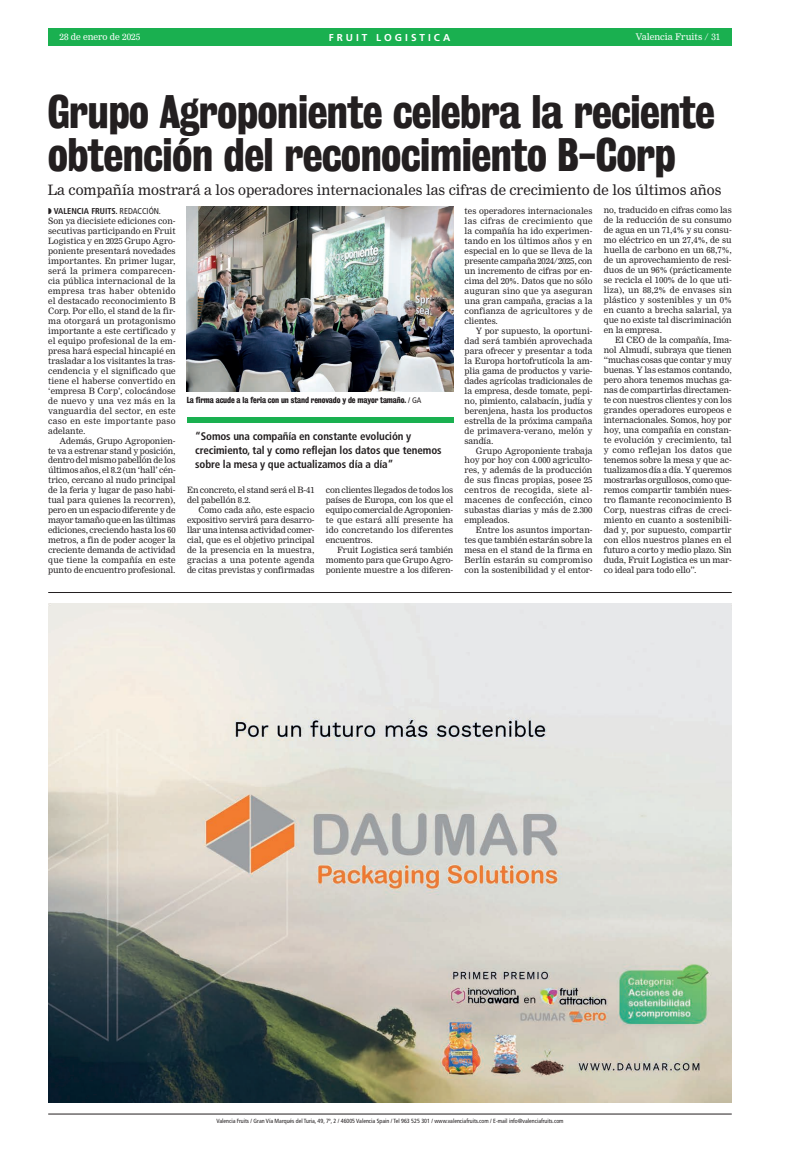
<style>
.page{position:relative;width:797px;height:1151px;background:#fff}
.page>*{position:absolute;margin:0;border:0;box-sizing:border-box;transform-origin:0 0}
.t1{font:43px/43px "Bureau Grot Three Seven";letter-spacing:-.02em;color:#231f20}
.t2{font:14px "Nimrod MT Std";color:#231f20}
.t3{font:700 condensed 11px/14px "Frutiger LT Std";letter-spacing:-.01em;color:#231f20}
.t4{font:700 10px "Frutiger LT Std";letter-spacing:.3em;color:#fff}
.t5{font:9px "Nimrod MT Std";color:#fff}
.t6{font:8.5px/10px "Nimrod MT Std";letter-spacing:-.005em;color:#231f20;text-align:justify}
.t7{font:700 condensed 8.5px "Frutiger LT Std";color:#231f20}
.t8{font:8px "Bureau Grot Three Seven";letter-spacing:-.02em;color:#231f20}
.t9{font:condensed 6px "Frutiger LT Std";color:#231f20}
.s1{font-weight:400}
.s2{font-family:"Frutiger LT Std";font-stretch:condensed}
</style>
<div class="page">
<div style="left:48px;top:28px;width:683px;height:17px;background:#1ab050"></div>
<hr style="left:48px;top:1114px;width:683px;height:1px;background:#231f20">
<img style="left:48px;top:604px;width:683px;height:499px">
<hr style="left:48px;top:592px;width:683px;height:1px;background:#231f20">
<img style="left:187px;top:207px;width:266px;height:185px">
<div style="left:187px;top:417px;width:266px;height:6px;background:#1ab050"></div>
<p class="t5" style="left:60px;top:32px;width:82px">28 de enero de 2025</p>
<p class="t4" style="left:329px;top:31px;width:123px">FRUIT LOGISTICA</p>
<p class="t5" style="left:635px;top:32px;width:86px">Valencia Fruits / 31</p>
<h1 class="t1" style="left:48px;top:90px;width:669px">Grupo Agroponiente celebra la reciente obtención del reconocimiento B-Corp</h1>
<h2 class="t2" style="left:48px;top:182px;width:675px">La compañía mostrará a los operadores internacionales las cifras de crecimiento de los últimos años</h2>
<p class="t7" style="left:48px;top:206px;width:114px">◗ VALENCIA FRUITS. <span class="s1">REDACCIÓN.</span></p>
<p class="t6" style="left:48px;top:216px;width:129px">Son ya diecisiete ediciones con&shy;secutivas participando en Fruit Logistica y en 2025 Grupo Agro&shy;poniente presentará novedades importantes. En primer lugar, será la primera comparecen&shy;cia pública internacional de la empresa tras haber obtenido el destacado reconocimiento B Corp. Por ello, el stand de la fir&shy;ma otorgará un protagonismo importante a este certificado y el equipo profesional de la em&shy;presa hará especial hincapié en trasladar a los visitantes la tras&shy;cendencia y el significado que tiene el haberse convertido en ‘empresa B Corp’, colocándose de nuevo y una vez más en la vanguardia del sector, en este caso en este importante paso adelante.</p>
<p class="t6" style="left:48px;top:435px;width:129px;text-indent:11px">Además, Grupo Agroponien&shy;te va a estrenar stand y posición, dentro del mismo pabellón de los últimos años, el 8.2 (un ‘hall’ cén&shy;trico, cercano al nudo principal de la feria y lugar de paso habi&shy;tual para quienes la recorren), pero en un espacio diferente y de mayor tamaño que en las últimas ediciones, creciendo hasta los 60 metros, a fin de poder acoger la creciente demanda de actividad que tiene la compañía en este punto de encuentro profesional.</p>
<p class="t6" style="left:604px;top:205px;width:129px">no, traducido en cifras como las de la reducción de su consumo de agua en un 71,4% y su consu&shy;mo eléctrico en un 27,4%, de su huella de carbono en un 68,7%, de un aprovechamiento de resi&shy;duos de un 96% (prácticamente se recicla el 100% de lo que uti&shy;liza), un 88,2% de envases sin plástico y sostenibles y un 0% en cuanto a brecha salarial, ya que no existe tal discriminación en la empresa.</p>
<p class="t6" style="left:604px;top:335px;width:129px;text-indent:11px">El CEO de la compañía, Ima&shy;nol Almudí, subraya que tienen “muchas cosas que contar y muy buenas. Y las estamos contando, pero ahora tenemos muchas ga&shy;nas de compartirlas directamen&shy;te con nuestros clientes y con los grandes operadores europeos e internacionales. Somos, hoy por hoy, una compañía en constan&shy;te evolución y crecimiento, tal y como reflejan los datos que tenemos sobre la mesa y que ac&shy;tualizamos día a día. Y queremos mostrarlas orgullosos, como que&shy;remos compartir también nues&shy;tro flamante reconocimiento B Corp, nuestras cifras de creci&shy;miento en cuanto a sostenibili&shy;dad y, por supuesto, compartir con ellos nuestros planes en el futuro a corto y medio plazo. Sin duda, Fruit Logistica es un mar&shy;co ideal para todo ello”.</p>
<p class="t6" style="left:464px;top:206px;width:129px">tes operadores internacionales las cifras de crecimiento que la compañía ha ido experimen&shy;tando en los últimos años y en especial en lo que se lleva de la presente campaña 2024/2025, con un incremento de cifras por en&shy;cima del 20%. Datos que no sólo auguran sino que ya aseguran una gran campaña, gracias a la confianza de agricultores y de clientes.</p>
<p class="t6" style="left:464px;top:326px;width:129px;text-indent:11px">Y por supuesto, la oportuni&shy;dad será también aprovechada para ofrecer y presentar a toda la Europa hortofrutícola la am&shy;plia gama de productos y varie&shy;dades agrícolas tradicionales de la empresa, desde tomate, pepi&shy;no, pimiento, calabacín, judía y berenjena, hasta los productos estrella de la próxima campaña de primavera-verano, melón y sandía.</p>
<p class="t6" style="left:464px;top:445px;width:129px;text-indent:11px">Grupo Agroponiente trabaja hoy por hoy con 4.000 agriculto&shy;res, y además de la producción de sus fincas propias, posee 25 centros de recogida, siete al&shy;macenes de confección, cinco subastas diarias y más de 2.300 empleados.</p>
<p class="t6" style="left:464px;top:525px;width:129px;text-indent:11px">Entre los asuntos importan&shy;tes que también estarán sobre la mesa en el stand de la firma en Berlín estarán su compromiso con la sostenibilidad y el entor-</p>
<p class="t8" style="left:187px;top:396px;width:236px">La firma acude a la feria con un stand renovado y de mayor tamaño. <span class="s2">/ GA</span></p>
<p class="t3" style="left:195px;top:429px;width:248px">“Somos una compañía en constante evolución y crecimiento, tal y como reflejan los datos que tenemos sobre la mesa y que actualizamos día a día”</p>
<p class="t6" style="left:187px;top:485px;width:129px">En concreto, el stand será el B-41 del pabellón 8.2.</p>
<p class="t6" style="left:187px;top:505px;width:129px;text-indent:11px">Como cada año, este espacio expositivo servirá para desarro&shy;llar una intensa actividad comer&shy;cial, que es el objetivo principal de la presencia en la muestra, gracias a una potente agenda de citas previstas y confirmadas</p>
<p class="t6" style="left:326px;top:485px;width:129px">con clientes llegados de todos los países de Europa, con los que el equipo comercial de Agroponien&shy;te que estará allí presente ha ido concretando los diferentes encuentros.</p>
<p class="t6" style="left:326px;top:545px;width:129px;text-indent:11px">Fruit Logistica será también momento para que Grupo Agro&shy;poniente muestre a los diferen-</p>
<p class="t9" style="left:216px;top:1117px;width:349px">Valencia Fruits / Gran Vía Marqués del Turia, 49, 7º, 2 / 46005 Valencia Spain / Tel 963 525 301 / www.valenciafruits.com / E-mail info@valenciafruits.com</p>
</div>
